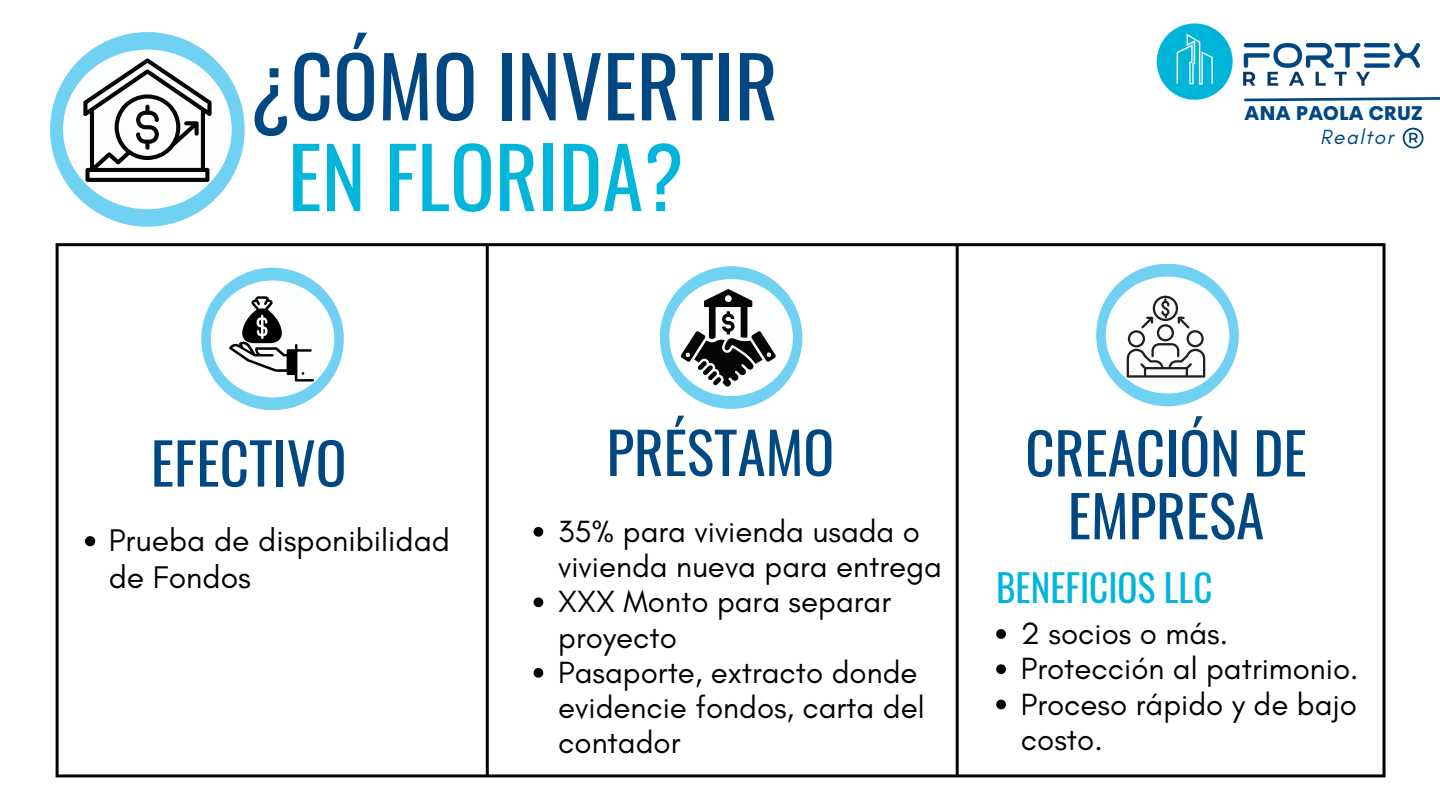
<style>
.page{position:relative;width:1440px;height:810px;background:#fff}
.page>*{position:absolute;margin:0;border:0;box-sizing:border-box;transform-origin:0 0}
.t1{font:83px "Oswald";color:#014882}
.t2{font:83px "Oswald";color:#02b5da}
.t3{font:57.1px/62.8px "Oswald";color:#014882;text-align:center}
.t4{font:37.2px "Oswald";color:#02b5da}
.t5{font:31.9px/36.5px "Glacial Indifference";color:#000}
.t6{font:31.3px/35.2px "Glacial Indifference";color:#000}
.t7{font:italic 20.9px "Glacial Indifference";letter-spacing:.07em;color:#014882}
.t8{font:800 19.3px "Cerebri Sans";letter-spacing:.01em;color:#014882}
</style>
<div class="page">
<hr style="left:56px;top:246px;width:3px;height:528px;background:#000">
<hr style="left:486px;top:246px;width:3px;height:528px;background:#000">
<hr style="left:956px;top:246px;width:3px;height:528px;background:#000">
<hr style="left:1383px;top:246px;width:3px;height:528px;background:#000">
<hr style="left:56px;top:243px;width:1330px;height:3px;background:#000">
<hr style="left:56px;top:774px;width:1330px;height:3px;background:#000">
<svg style="left:85px;top:536px;width:10px;height:10px"></svg>
<div style="left:201px;top:268px;width:143px;height:142px;background:#70d1f2;border-radius:50%"></div>
<div style="left:211px;top:280px;width:123px;height:117px;background:#fcfdfd;border-radius:50%"></div>
<svg style="left:229px;top:296px;width:85px;height:86px"></svg>
<div style="left:660px;top:266px;width:142px;height:143px;background:#70d1f2;border-radius:50%"></div>
<div style="left:669px;top:279px;width:124px;height:117px;background:#fcfdfd;border-radius:50%"></div>
<svg style="left:681px;top:289px;width:95px;height:98px"></svg>
<div style="left:1096px;top:264px;width:143px;height:142px;background:#70d1f2;border-radius:50%"></div>
<div style="left:1106px;top:277px;width:123px;height:117px;background:#fcfdfd;border-radius:50%"></div>
<svg style="left:1127px;top:296px;width:78px;height:82px"></svg>
<svg style="left:534px;top:527px;width:9px;height:10px"></svg>
<svg style="left:534px;top:597px;width:9px;height:10px"></svg>
<svg style="left:534px;top:668px;width:9px;height:10px"></svg>
<svg style="left:996px;top:629px;width:10px;height:10px"></svg>
<svg style="left:996px;top:664px;width:10px;height:10px"></svg>
<svg style="left:996px;top:700px;width:10px;height:9px"></svg>
<div style="left:50px;top:32px;width:195px;height:195px;background:#70d1f2;border-radius:50%"></div>
<div style="left:63px;top:50px;width:169px;height:159px;background:#fcfdfd;border-radius:50%"></div>
<svg style="left:83px;top:58px;width:129px;height:124px"></svg>
<img style="left:1156px;top:23px;width:265px;height:77px">
<svg style="left:1242px;top:95px;width:198px;height:7px"></svg>
<svg style="left:1403px;top:128px;width:21px;height:20px"></svg>
<h1 class="t1" style="left:250px;top:21px;width:529px">¿CÓMO INVERTIR</h1>
<h1 class="t2" style="left:288px;top:112px;width:397px">EN FLORIDA?</h1>
<p class="t8" style="left:1245px;top:100px;width:180px">ANA PAOLA CRUZ</p>
<p class="t7" style="left:1320px;top:124px;width:75px">Realtor</p>
<h2 class="t3" style="left:151px;top:429px;width:197px">EFECTIVO</h2>
<p class="t5" style="left:109px;top:522px;width:343px">Prueba de disponibilidad de Fondos</p>
<h2 class="t3" style="left:607px;top:419px;width:229px">PRÉSTAMO</h2>
<p class="t6" style="left:558px;top:513px;width:385px">35% para vivienda usada o vivienda nueva para entrega<br>XXX Monto para separar proyecto<br>Pasaporte, extracto donde evidencie fondos, carta del contador</p>
<h2 class="t3" style="left:1025px;top:419px;width:283px">CREACIÓN DE<br>EMPRESA</h2>
<p class="t4" style="left:996px;top:559px;width:218px">BENEFICIOS LLC</p>
<p class="t6" style="left:1021px;top:616px;width:339px">2 socios o más.<br>Protección al patrimonio.<br>Proceso rápido y de bajo costo.</p>
</div>
